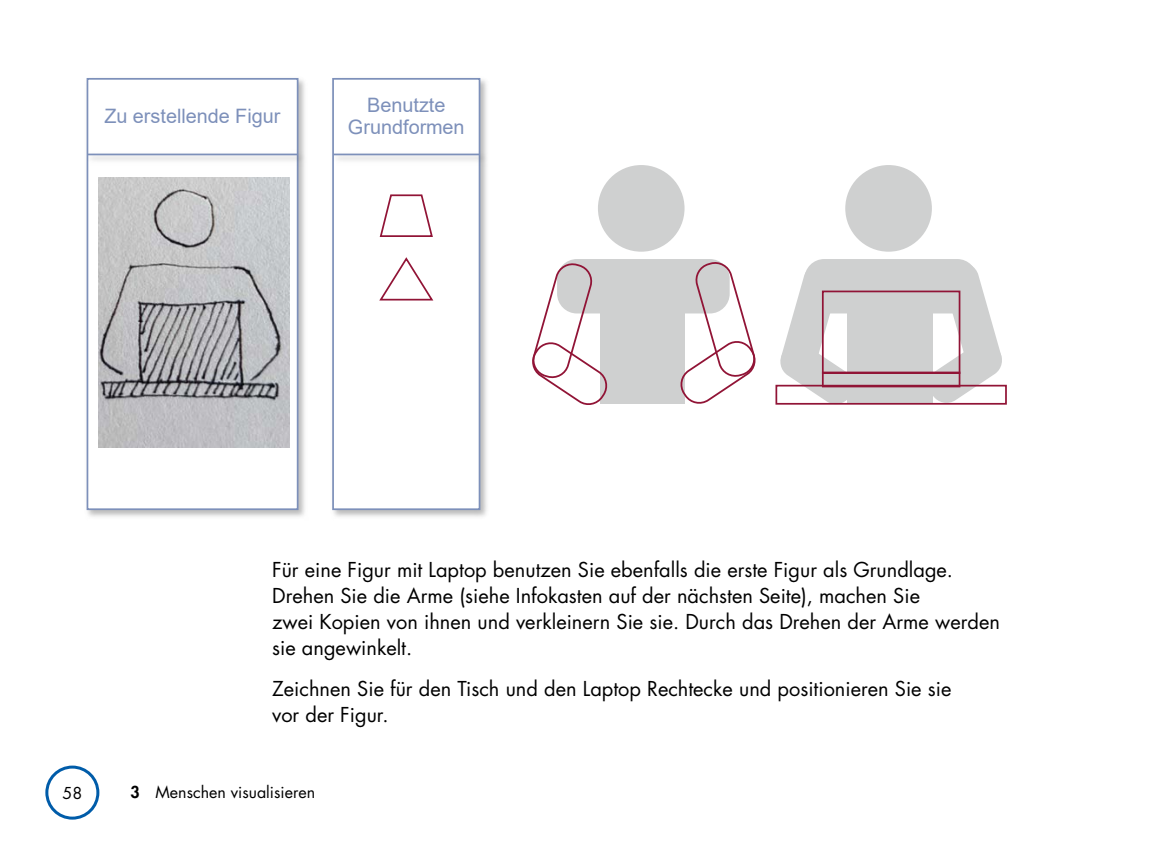
<style>
.page{position:relative;width:1151px;height:862px;background:#fff}
.page>*{position:absolute;margin:0;border:0;box-sizing:border-box;transform-origin:0 0}
.t1{font:20px/26px "Futura";color:#000}
.t2{font:19.8px/21.4px "Arial";color:#7d90ba;text-align:center}
.t3{font:16px "Futura";color:#000}
.s1{font-weight:800}
</style>
<div class="page">
<div style="left:45px;top:765px;width:54px;height:54px;border:3px solid #005ca9;border-radius:50%"></div>
<img style="left:86px;top:78px;width:219px;height:439px">
<div style="left:87px;top:79px;width:211px;height:430px;background:#fff"></div>
<div style="left:87px;top:78px;width:211px;height:432px;border:2px solid #7d90ba"></div>
<img style="left:332px;top:78px;width:155px;height:439px">
<div style="left:333px;top:79px;width:146px;height:430px;background:#fff"></div>
<div style="left:332px;top:78px;width:148px;height:432px;border:2px solid #7d90ba"></div>
<svg style="left:379px;top:194px;width:54px;height:43px"></svg>
<svg style="left:379px;top:257px;width:55px;height:44px"></svg>
<img style="left:332px;top:150px;width:155px;height:17px">
<hr style="left:333px;top:154px;width:147px;height:1px;background:#7d90ba">
<img style="left:86px;top:150px;width:219px;height:17px">
<hr style="left:87px;top:154px;width:211px;height:1px;background:#7d90ba">
<img style="left:99px;top:178px;width:190px;height:269px">
<div style="left:557px;top:259px;width:173px;height:54px;background:#cfd0d0;border-radius:20px"></div>
<div style="left:598px;top:165px;width:86px;height:87px;background:#cfd0d0;border-radius:50%"></div>
<div style="left:600px;top:304px;width:84px;height:100px;background:#cfd0d0"></div>
<svg style="left:680px;top:259px;width:76px;height:145px"></svg>
<svg style="left:532px;top:260px;width:76px;height:145px"></svg>
<div style="left:804px;top:259px;width:173px;height:54px;background:#cfd0d0;border-radius:20px"></div>
<div style="left:845px;top:165px;width:87px;height:87px;background:#cfd0d0;border-radius:50%"></div>
<div style="left:849px;top:304px;width:84px;height:100px;background:#cfd0d0"></div>
<svg style="left:933px;top:261px;width:71px;height:141px"></svg>
<svg style="left:778px;top:262px;width:71px;height:140px"></svg>
<div style="left:822px;top:290px;width:138px;height:84px;border:2px solid #911436"></div>
<div style="left:822px;top:371px;width:138px;height:16px;border:2px solid #911436"></div>
<div style="left:775px;top:385px;width:232px;height:20px;border:2px solid #911436"></div>
<p class="t2" style="left:104px;top:105px;width:178px">Zu erstellende Figur</p>
<p class="t2" style="left:348px;top:94px;width:118px">Benutzte<br>Grundformen</p>
<p class="t1" style="left:272px;top:556px;width:729px">Für eine Figur mit Laptop benutzen Sie ebenfalls die erste Figur als Grundlage.<br>Drehen Sie die Arme (siehe Infokasten auf der nächsten Seite), machen Sie<br>zwei Kopien von ihnen und verkleinern Sie sie. Durch das Drehen der Arme werden sie angewinkelt.</p>
<p class="t1" style="left:272px;top:675px;width:681px">Zeichnen Sie für den Tisch und den Laptop Rechtecke und positionieren Sie sie vor der Figur.</p>
<p class="t3" style="left:63px;top:782px;width:21px">58</p>
<p class="t3" style="left:130px;top:782px;width:186px"><span class="s1">3</span> Menschen visualisieren</p>
</div>
